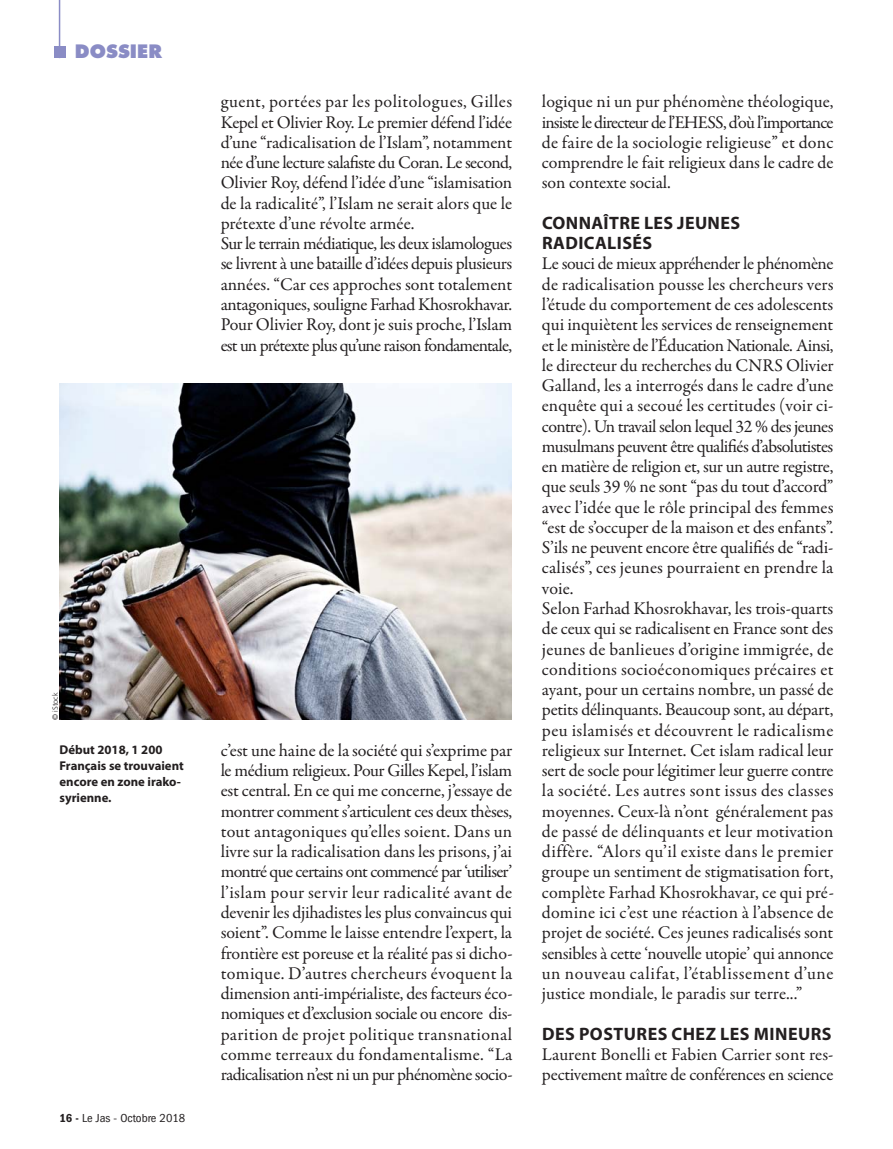
<style>
.page{position:relative;width:893px;height:1149px;background:#fff}
.page>*{position:absolute;margin:0;border:0;box-sizing:border-box;transform-origin:0 0}
.t1{font:18px/20.2px "Garamond Premr Pro";letter-spacing:-.005em;color:#231f20}
.t2{font:700 18px/20.2px "Myriad Pro";letter-spacing:.02em;color:#231f20}
.t3{font:800 18px "Futura Std";color:#8a8cc5}
.t4{font:700 12.75px/15.8px "Myriad Pro";color:#231f20}
.t5{font:condensed 12px "Franklin Gothic";color:#231f20;scale:1.05 1}
.t6{font:300 7.5px "Frutiger";color:#231f20}
.s1{font-weight:600}
</style>
<div class="page">
<hr style="left:59px;top:0;width:1px;height:58px;background:#8a8cc5">
<div style="left:54px;top:46px;width:11px;height:12px;background:#8a8cc5"></div>
<img style="left:60px;top:384px;width:452px;height:335px">
<p class="t3" style="left:75px;top:41px;width:89px">DOSSIER</p>
<p class="t6" style="left:52px;top:719px;width:29px;rotate:-90deg">© iStock</p>
<p class="t4" style="left:60px;top:743px;width:126px">Début 2018, 1 200<br>Français se trouvaient encore en zone irako&shy;syrienne.</p>
<p class="t5" style="left:60px;top:1114px;width:121px"><span class="s1">16 -</span> Le Jas - Octobre 2018</p>
<p class="t1" style="left:221px;top:93px;width:293px">guent, portées par les politologues, Gilles Kepel et Olivier Roy. Le premier défend l’idée d’une “radicalisation de l’Islam”, notamment née d’une lecture salafiste du Coran. Le second, Olivier Roy, défend l’idée d’une “islamisation de la radicalité”, l’Islam ne serait alors que le prétexte d’une révolte armée.<br>Sur le terrain médiatique, les deux islamologues se livrent à une bataille d’idées depuis plusieurs années. “Car ces approches sont totalement antagoniques, souligne Farhad Khosrokhavar.<br>Pour Olivier Roy, dont je suis proche, l’Islam est un prétexte plus qu’une raison fondamentale,</p>
<p class="t1" style="left:221px;top:741px;width:294px;text-align:justify">c’est une haine de la société qui s’exprime par le médium religieux. Pour Gilles Kepel, l’islam est central. En ce qui me concerne, j’essaye de montrer comment s’articulent ces deux thèses, tout antagoniques qu’elles soient. Dans un livre sur la radicalisation dans les prisons, j’ai montré que certains ont commencé par ‘utiliser’ l’islam pour servir leur radicalité avant de devenir les djihadistes les plus convaincus qui soient”. Comme le laisse entendre l’expert, la frontière est poreuse et la réalité pas si dicho&shy;tomique. D’autres chercheurs évoquent la dimension anti-impérialiste, des facteurs éco&shy;nomiques et d’exclusion sociale ou encore dis&shy;parition de projet politique transnational comme terreaux du fondamentalisme. “La radicalisation n’est ni un pur phénomène socio-</p>
<p class="t1" style="left:542px;top:93px;width:293px;text-align:justify">logique ni un pur phénomène théologique, insiste le directeur de l’EHESS, d’où l’importance de faire de la sociologie religieuse” et donc comprendre le fait religieux dans le cadre de son contexte social.</p>
<p class="t2" style="left:542px;top:214px;width:199px">CONNAÎTRE LES JEUNES<br>RADICALISÉS</p>
<p class="t1" style="left:542px;top:255px;width:294px">Le souci de mieux appréhender le phénomène de radicalisation pousse les chercheurs vers l’étude du comportement de ces adolescents qui inquiètent les services de renseignement et le ministère de l’Éducation Nationale. Ainsi, le directeur du recherches du CNRS Olivier Galland, les a interrogés dans le cadre d’une enquête qui a secoué les certitudes (voir ci&shy;contre). Un travail selon lequel 32 % des jeunes musulmans peuvent être qualifiés d’absolutistes en matière de religion et, sur un autre registre, que seuls 39 % ne sont “pas du tout d’accord” avec l’idée que le rôle principal des femmes “est de s’occuper de la maison et des enfants”.<br>S’ils ne peuvent encore être qualifiés de “radi&shy;calisés”, ces jeunes pourraient en prendre la voie.<br>Selon Farhad Khosrokhavar, les trois-quarts de ceux qui se radicalisent en France sont des jeunes de banlieues d’origine immigrée, de conditions socioéconomiques précaires et ayant, pour un certains nombre, un passé de petits délinquants. Beaucoup sont, au départ, peu islamisés et découvrent le radicalisme religieux sur Internet. Cet islam radical leur sert de socle pour légitimer leur guerre contre la société. Les autres sont issus des classes moyennes. Ceux-là n’ont généralement pas de passé de délinquants et leur motivation diffère. “Alors qu’il existe dans le premier groupe un sentiment de stigmatisation fort, complète Farhad Khosrokhavar, ce qui pré&shy;domine ici c’est une réaction à l’absence de projet de société. Ces jeunes radicalisés sont sensibles à cette ‘nouvelle utopie’ qui annonce un nouveau califat, l’établissement d’une justice mondiale, le paradis sur terre...”</p>
<p class="t2" style="left:542px;top:1024px;width:291px">DES POSTURES CHEZ LES MINEURS</p>
<p class="t1" style="left:542px;top:1045px;width:293px">Laurent Bonelli et Fabien Carrier sont res&shy;pectivement maître de conférences en science</p>
</div>
